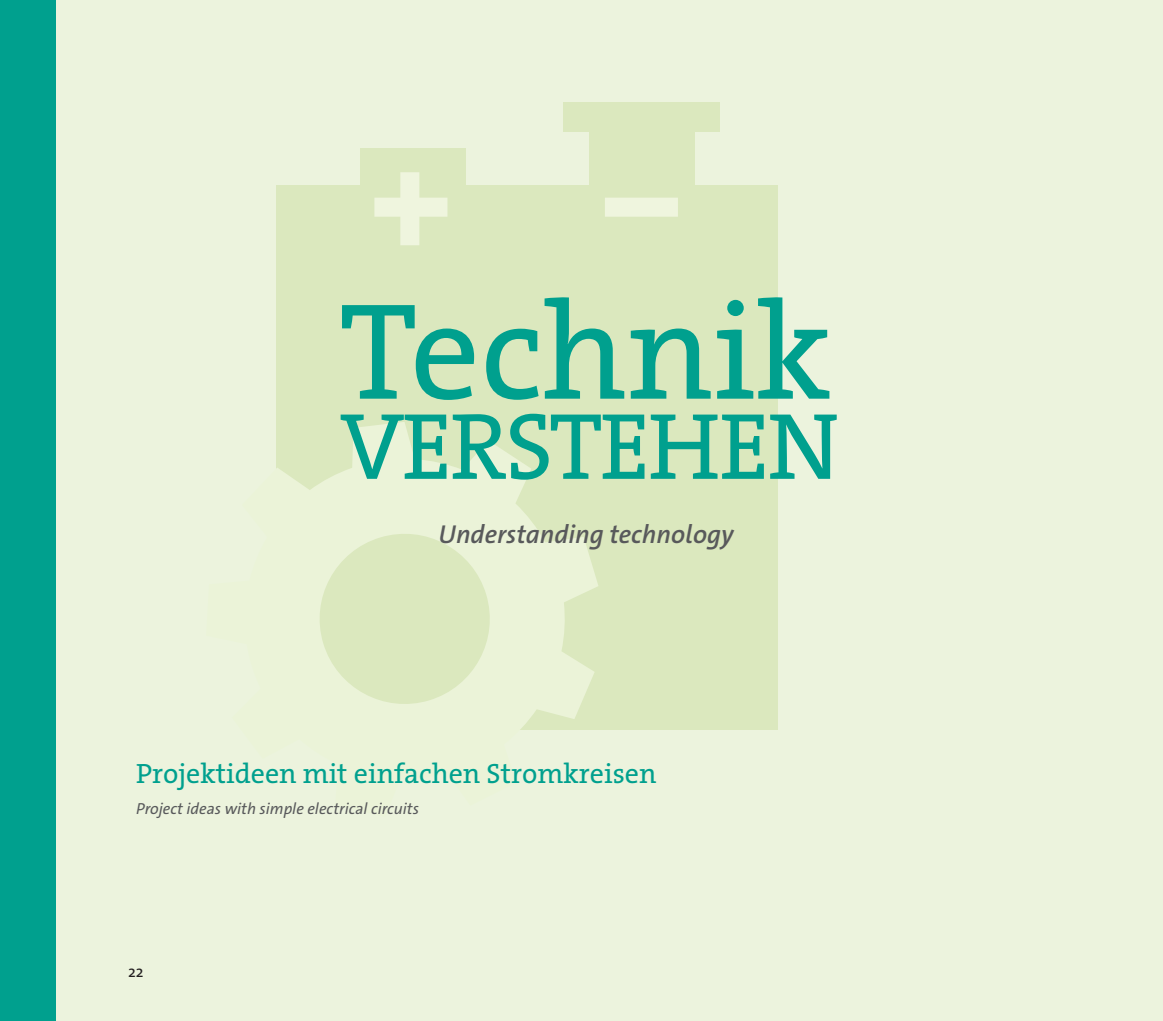
<style>
.page{position:relative;width:1163px;height:1021px;background:#fff}
.page>*{position:absolute;margin:0;border:0;box-sizing:border-box;transform-origin:0 0}
.t1{font:138.6px "The Serif HP5 Plain";color:#00a08e}
.t2{font:95.2px "The Serif HP5 Plain";letter-spacing:-.025em;color:#00a08e}
.t3{font:28px "The Serif HP5 Plain";color:#00a08e}
.t4{font:italic 600 26px "The Sans C4 s";color:#58595b}
.t5{font:italic 16px "The Sans C4 s";color:#58595b}
.t6{font:16px "The Sans C4 s";color:#231f20}
</style>
<div class="page">
<img style="left:1162px;top:0;width:1px;height:1020px">
<div style="left:0;top:0;width:57px;height:1020px;background:#00a08e"></div>
<div style="left:57px;top:0;width:1105px;height:1020px;background:#ecf3dd"></div>
<div style="left:276px;top:185px;width:501px;height:544px;background:#dbe8be"></div>
<div style="left:360px;top:148px;width:106px;height:37px;background:#dbe8be"></div>
<div style="left:589px;top:132px;width:105px;height:53px;background:#dbe8be"></div>
<div style="left:563px;top:103px;width:156px;height:29px;background:#dbe8be"></div>
<svg style="left:276px;top:422px;width:322px;height:308px;fill:#ebf3d8"></svg>
<div style="left:374px;top:198px;width:73px;height:19px;background:#eff5de"></div>
<div style="left:604px;top:198px;width:74px;height:19px;background:#eff5de"></div>
<div style="left:400px;top:172px;width:19px;height:73px;background:#eff5de"></div>
<h1 class="t1" style="left:339px;top:297px;width:494px">Technik</h1>
<h2 class="t2" style="left:340px;top:409px;width:500px">VERSTEHEN</h2>
<h3 class="t4" style="left:438px;top:524px;width:296px">Understanding technology</h3>
<h3 class="t3" style="left:136px;top:762px;width:522px">Projektideen mit einfachen Stromkreisen</h3>
<p class="t5" style="left:136px;top:802px;width:284px">Project ideas with simple electrical circuits</p>
<p class="t6" style="left:128px;top:965px;width:17px">22</p>
</div>
